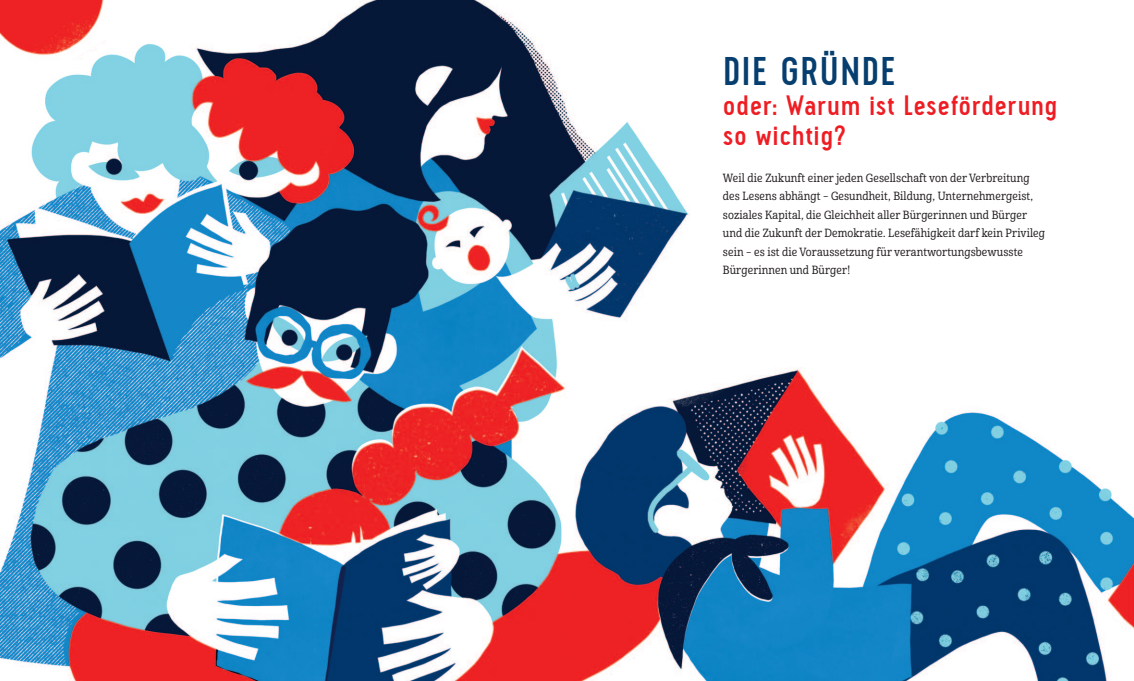
<style>
.page{position:relative;width:1134px;height:681px;background:#fff}
.page>*{position:absolute;margin:0;border:0;box-sizing:border-box;transform-origin:0 0}
.czesc{font:700 40px "Pekora";letter-spacing:.02em;color:#063f6f}
.czesc-2{font:700 28px/30px "Pekora";letter-spacing:.02em;color:#ee1d23}
.tekst_glowny{font:11.5px/18.5px "Cabrito Con Med";letter-spacing:.01em;color:#231f20}
</style>
<div class="page">
<img style="left:0;top:0;width:1134px;height:680px">
<div style="left:696px;top:30px;width:394px;height:316px;background:#fff"></div>
<img style="left:0;top:0;width:124px;height:60px">
<p class="czesc" style="left:723px;top:49px;width:175px">DIE GRÜNDE</p>
<p class="czesc-2" style="left:723px;top:91px;width:336px">oder: Warum ist Leseförderung so wichtig?</p>
<p class="tekst_glowny" style="left:723px;top:169px;width:324px">Weil die Zukunft einer jeden Gesellschaft von der Verbreitung des Lesens abhängt – Gesundheit, Bildung, Unternehmergeist, soziales Kapital, die Gleichheit aller Bürgerinnen und Bürger und die Zukunft der Demokratie. Lesefähigkeit darf kein Privileg sein – es ist die Voraussetzung für verantwortungsbewusste Bürgerinnen und Bürger!</p>
</div>
